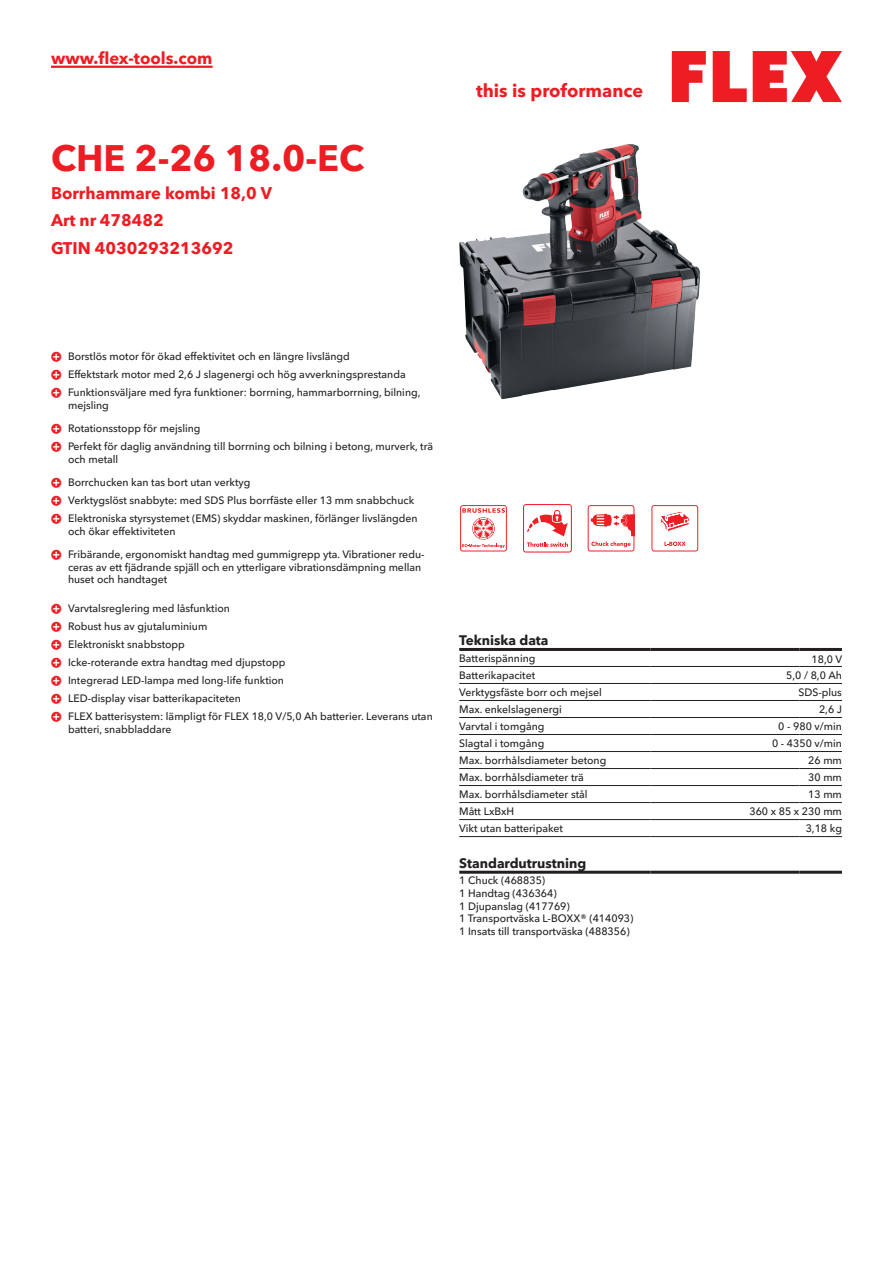
<style>
.page{position:relative;width:893px;height:1263px;background:#fff}
.page>*{position:absolute;margin:0;border:0;box-sizing:border-box;transform-origin:0 0}
.CB_AF_Product-name{font:700 36px "Avenir Next W1 G";color:#ee1d23}
.t1{font:700 18px "Avenir Next W1 G";color:#ee1d23}
.CB_AF_Product-short{font:700 16.5px "Avenir Next W1 G";color:#ee1d23}
.CB_AF_Order-number{font:700 16.5px "Avenir Next W1 G";color:#ee1d23}
.CB_AF_Table-headline{font:700 13.5px "Avenir Next W1 G";color:#231f20}
.CB_AF_Table-specific{font:500 10.5px/12.6px "Avenir Next W1 G";color:#231f20}
</style>
<div class="page">
<svg style="left:672px;top:51px;width:34px;height:51px"></svg>
<svg style="left:713px;top:51px;width:34px;height:51px"></svg>
<svg style="left:753px;top:51px;width:89px;height:51px"></svg>
<hr style="left:51px;top:66px;width:162px;height:2px;background:#ee1d23">
<img style="left:459px;top:144px;width:241px;height:255px">
<hr style="left:459px;top:666px;width:192px;height:1px;background:#231f20">
<hr style="left:651px;top:666px;width:148px;height:1px;background:#231f20">
<hr style="left:799px;top:666px;width:43px;height:1px;background:#231f20">
<hr style="left:459px;top:683px;width:192px;height:1px;background:#231f20">
<hr style="left:651px;top:683px;width:148px;height:1px;background:#231f20">
<hr style="left:799px;top:683px;width:43px;height:1px;background:#231f20">
<hr style="left:459px;top:700px;width:192px;height:1px;background:#231f20">
<hr style="left:651px;top:700px;width:148px;height:1px;background:#231f20">
<hr style="left:799px;top:700px;width:43px;height:1px;background:#231f20">
<hr style="left:459px;top:717px;width:192px;height:1px;background:#231f20">
<hr style="left:651px;top:717px;width:148px;height:1px;background:#231f20">
<hr style="left:799px;top:717px;width:43px;height:1px;background:#231f20">
<hr style="left:459px;top:734px;width:192px;height:1px;background:#231f20">
<hr style="left:651px;top:734px;width:148px;height:1px;background:#231f20">
<hr style="left:799px;top:734px;width:43px;height:1px;background:#231f20">
<hr style="left:459px;top:751px;width:192px;height:1px;background:#231f20">
<hr style="left:651px;top:751px;width:148px;height:1px;background:#231f20">
<hr style="left:799px;top:751px;width:43px;height:1px;background:#231f20">
<hr style="left:459px;top:768px;width:192px;height:1px;background:#231f20">
<hr style="left:651px;top:768px;width:148px;height:1px;background:#231f20">
<hr style="left:799px;top:768px;width:43px;height:1px;background:#231f20">
<hr style="left:459px;top:785px;width:192px;height:1px;background:#231f20">
<hr style="left:651px;top:785px;width:148px;height:1px;background:#231f20">
<hr style="left:799px;top:785px;width:43px;height:1px;background:#231f20">
<hr style="left:459px;top:802px;width:192px;height:1px;background:#231f20">
<hr style="left:651px;top:802px;width:148px;height:1px;background:#231f20">
<hr style="left:799px;top:802px;width:43px;height:1px;background:#231f20">
<hr style="left:459px;top:819px;width:192px;height:1px;background:#231f20">
<hr style="left:651px;top:819px;width:148px;height:1px;background:#231f20">
<hr style="left:799px;top:819px;width:43px;height:1px;background:#231f20">
<hr style="left:459px;top:836px;width:192px;height:1px;background:#231f20">
<hr style="left:651px;top:836px;width:148px;height:1px;background:#231f20">
<hr style="left:799px;top:836px;width:43px;height:1px;background:#231f20">
<hr style="left:459px;top:648px;width:192px;height:3px;background:#231f20">
<hr style="left:651px;top:648px;width:148px;height:3px;background:#231f20">
<hr style="left:799px;top:648px;width:43px;height:3px;background:#231f20">
<hr style="left:459px;top:871px;width:192px;height:3px;background:#231f20">
<hr style="left:651px;top:871px;width:148px;height:3px;background:#231f20">
<hr style="left:799px;top:871px;width:43px;height:3px;background:#231f20">
<svg style="left:460px;top:505px;width:47px;height:46px"></svg>
<svg style="left:523px;top:504px;width:49px;height:48px"></svg>
<svg style="left:588px;top:505px;width:46px;height:46px"></svg>
<svg style="left:651px;top:505px;width:47px;height:46px"></svg>
<h3 class="CB_AF_Product-short" style="left:51px;top:45px;width:163px">www.flex-tools.com</h3>
<p class="CB_AF_Product-name" style="left:51px;top:130px;width:315px">CHE 2-26 18.0-EC</p>
<p class="CB_AF_Product-short" style="left:51px;top:180px;width:222px">Borrhammare kombi 18,0 V</p>
<p class="CB_AF_Order-number" style="left:51px;top:207px;width:114px">Art nr 478482</p>
<p class="CB_AF_Order-number" style="left:51px;top:235px;width:184px">GTIN 4030293213692</p>
<h2 class="t1" style="left:476px;top:77px;width:169px">this is proformance</h2>
<p class="CB_AF_Table-specific" style="left:68px;top:349px;width:283px">Borstlös motor för ökad effektivitet och en längre livslängd</p>
<p class="CB_AF_Table-specific" style="left:68px;top:367px;width:339px">Effektstark motor med 2,6 J slagenergi och hög avverkningsprestanda</p>
<p class="CB_AF_Table-specific" style="left:68px;top:385px;width:354px">Funktionsväljare med fyra funktioner: borrning, hammarborrning, bilning, mejsling</p>
<p class="CB_AF_Table-specific" style="left:68px;top:421px;width:134px">Rotationsstopp för mejsling</p>
<p class="CB_AF_Table-specific" style="left:68px;top:439px;width:367px">Perfekt för daglig användning till borrning och bilning i betong, murverk, trä och metall</p>
<p class="CB_AF_Table-specific" style="left:68px;top:475px;width:184px">Borrchucken kan tas bort utan verktyg</p>
<p class="CB_AF_Table-specific" style="left:68px;top:493px;width:348px">Verktygslöst snabbyte: med SDS Plus borrfäste eller 13 mm snabbchuck</p>
<p class="CB_AF_Table-specific" style="left:68px;top:511px;width:351px">Elektroniska styrsystemet (EMS) skyddar maskinen, förlänger livslängden och ökar effektiviteten</p>
<p class="CB_AF_Table-specific" style="left:68px;top:547px;width:358px">Fribärande, ergonomiskt handtag med gummigrepp yta. Vibrationer redu&shy;ceras av ett fjädrande spjäll och en ytterligare vibrationsdämpning mellan huset och handtaget</p>
<p class="CB_AF_Table-specific" style="left:68px;top:601px;width:163px">Varvtalsreglering med låsfunktion</p>
<p class="CB_AF_Table-specific" style="left:68px;top:619px;width:141px">Robust hus av gjutaluminium</p>
<p class="CB_AF_Table-specific" style="left:68px;top:637px;width:118px">Elektroniskt snabbstopp</p>
<p class="CB_AF_Table-specific" style="left:68px;top:655px;width:219px">Icke-roterande extra handtag med djupstopp</p>
<p class="CB_AF_Table-specific" style="left:68px;top:673px;width:217px">Integrerad LED-lampa med long-life funktion</p>
<p class="CB_AF_Table-specific" style="left:68px;top:691px;width:174px">LED-display visar batterikapaciteten</p>
<p class="CB_AF_Table-specific" style="left:68px;top:709px;width:366px">FLEX batterisystem: lämpligt för FLEX 18,0 V/5,0 Ah batterier. Leverans utan batteri, snabbladdare</p>
<p class="CB_AF_Table-headline" style="left:459px;top:630px;width:91px">Tekniska data</p>
<p class="CB_AF_Table-specific" style="left:459px;top:651px;width:78px">Batterispänning</p>
<p class="CB_AF_Table-specific" style="left:811px;top:652px;width:32px">18,0 V</p>
<p class="CB_AF_Table-specific" style="left:459px;top:668px;width:77px">Batterikapacitet</p>
<p class="CB_AF_Table-specific" style="left:786px;top:668px;width:57px">5,0 / 8,0 Ah</p>
<p class="CB_AF_Table-specific" style="left:459px;top:685px;width:144px">Verktygsfäste borr och mejsel</p>
<p class="CB_AF_Table-specific" style="left:798px;top:685px;width:45px">SDS-plus</p>
<p class="CB_AF_Table-specific" style="left:459px;top:702px;width:104px">Max. enkelslagenergi</p>
<p class="CB_AF_Table-specific" style="left:819px;top:702px;width:24px">2,6 J</p>
<p class="CB_AF_Table-specific" style="left:459px;top:719px;width:87px">Varvtal i tomgång</p>
<p class="CB_AF_Table-specific" style="left:778px;top:719px;width:65px">0 - 980 v/min</p>
<p class="CB_AF_Table-specific" style="left:459px;top:736px;width:87px">Slagtal i tomgång</p>
<p class="CB_AF_Table-specific" style="left:772px;top:736px;width:71px">0 - 4350 v/min</p>
<p class="CB_AF_Table-specific" style="left:459px;top:753px;width:149px">Max. borrhålsdiameter betong</p>
<p class="CB_AF_Table-specific" style="left:808px;top:753px;width:35px">26 mm</p>
<p class="CB_AF_Table-specific" style="left:459px;top:770px;width:126px">Max. borrhålsdiameter trä</p>
<p class="CB_AF_Table-specific" style="left:808px;top:770px;width:35px">30 mm</p>
<p class="CB_AF_Table-specific" style="left:459px;top:787px;width:130px">Max. borrhålsdiameter stål</p>
<p class="CB_AF_Table-specific" style="left:808px;top:787px;width:35px">13 mm</p>
<p class="CB_AF_Table-specific" style="left:459px;top:804px;width:56px">Mått LxBxH</p>
<p class="CB_AF_Table-specific" style="left:749px;top:804px;width:94px">360 x 85 x 230 mm</p>
<p class="CB_AF_Table-specific" style="left:459px;top:821px;width:105px">Vikt utan batteripaket</p>
<p class="CB_AF_Table-specific" style="left:806px;top:821px;width:38px">3,18 kg</p>
<p class="CB_AF_Table-headline" style="left:459px;top:852px;width:129px">Standardutrustning</p>
<p class="CB_AF_Table-specific" style="left:459px;top:873px;width:176px">1 Chuck (468835)<br>1 Handtag (436364)<br>1 Djupanslag (417769)<br>1 Transportväska L-BOXX® (414093)<br>1 Insats till transportväska (488356)</p>
</div>
